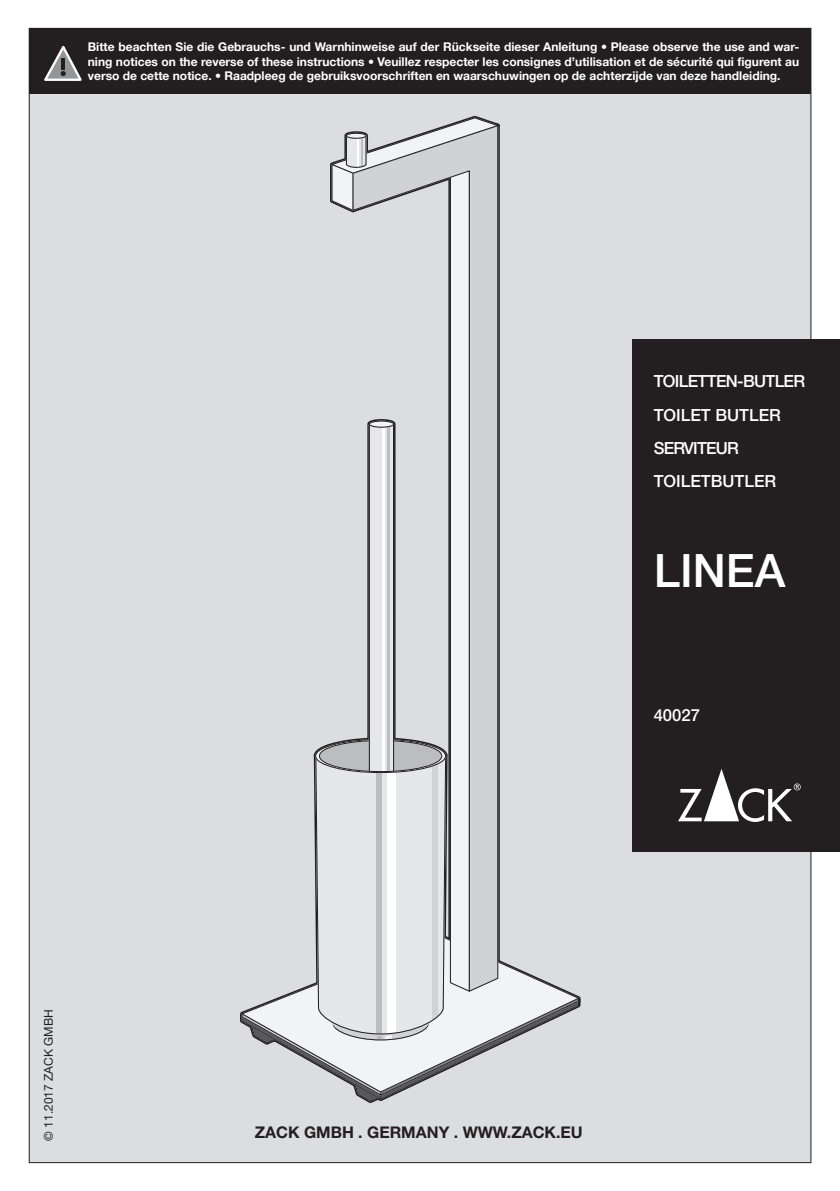
<style>
.page{position:relative;width:840px;height:1191px;background:#fff}
.page>*{position:absolute;margin:0;border:0;box-sizing:border-box;transform-origin:0 0}
.t1{font:500 45.8px "Helvetica Neue LT Pro";color:#fff}
.t2{font:500 16.6px/33.2px "Helvetica Neue LT Pro";letter-spacing:-.02em;color:#fff}
.t3{font:500 16.6px "Helvetica Neue LT Pro";color:#fff}
.t4{font:700 16px "Helvetica Neue LT Pro";color:#231f20}
.t5{font:700 12px/14.4px "Helvetica Neue LT Pro";color:#fff;text-align:justify}
.t6{font:12px "Helvetica Neue LT Pro";color:#231f20}
</style>
<div class="page">
<div style="left:29px;top:28px;width:781px;height:1134px;background:#dcdddf"></div>
<div style="left:29px;top:28px;width:781px;height:66px;background:#231f20"></div>
<svg style="left:44px;top:45px;width:38px;height:36px"></svg>
<div style="left:632px;top:339px;width:207px;height:512px;background:#231f20"></div>
<svg style="left:678px;top:769px;width:122px;height:53px"></svg>
<svg style="left:240px;top:117px;width:339px;height:985px"></svg>
<div style="left:346px;top:133px;width:20px;height:5px;background:#f2f3f4;border-radius:50%"></div>
<div style="left:346px;top:133px;width:20px;height:6px;border:1px solid #231f20;border-radius:50%"></div>
<p class="t5" style="left:88px;top:40px;width:712px">Bitte beachten Sie die Gebrauchs- und Warnhinweise auf der Rückseite dieser Anleitung • Please observe the use and war&shy;ning notices on the reverse of these instructions • Veuillez respecter les consignes d’utilisation et de sécurité qui figurent au verso de cette notice. • Raadpleeg de gebruiksvoorschriften en waarschuwingen op de achterzijde van deze handleiding.</p>
<p class="t6" style="left:41px;top:1140px;width:133px;rotate:-90deg">© 11.2017 ZACK GMBH</p>
<h2 class="t2" style="left:653px;top:365px;width:153px">TOILETTEN-BUTLER<br>TOILET BUTLER<br>SERVITEUR<br>TOILETBUTLER</h2>
<h1 class="t1" style="left:653px;top:543px;width:133px">LINEA</h1>
<h2 class="t3" style="left:653px;top:704px;width:48px">40027</h2>
<h3 class="t4" style="left:255px;top:1122px;width:329px">ZACK GMBH . GERMANY . WWW.ZACK.EU</h3>
</div>
